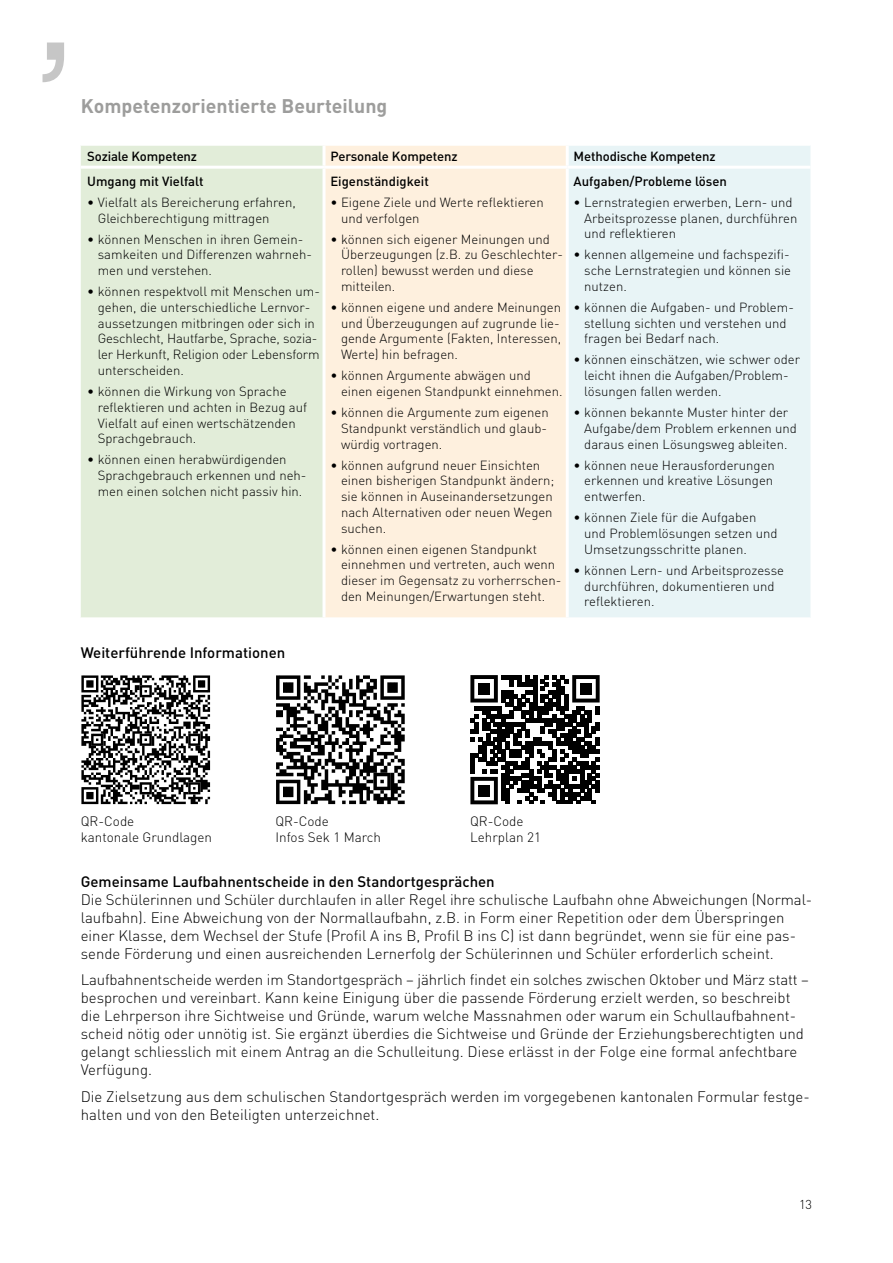
<style>
.page{position:relative;width:893px;height:1263px;background:#fff}
.page>*{position:absolute;margin:0;border:0;box-sizing:border-box;transform-origin:0 0}
.t1{font:700 19.5px "DIN Pro";color:#9d9d9c}
.t2{font:300 15px/18px "DIN Pro";color:#000}
.t3{font:500 15px "DIN Pro";color:#000}
.t4{font:300 13.5px/16.2px "DIN Pro";color:#000}
.t5{font:300 13.2px/15.8px "DIN Pro";color:#000}
.t6{font:500 13.2px "DIN Pro";letter-spacing:-.01em;color:#000}
.t7{font:300 12.75px "DIN Pro";color:#000}
</style>
<div class="page">
<svg style="left:43px;top:43px;width:21px;height:39px"></svg>
<div style="left:81px;top:146px;width:241px;height:471px;background:#e2edd9"></div>
<div style="left:326px;top:146px;width:240px;height:471px;background:#fef0de"></div>
<div style="left:569px;top:146px;width:241px;height:471px;background:#e8f4f6"></div>
<svg style="left:322px;top:146px;width:4px;height:20px"></svg>
<svg style="left:322px;top:169px;width:4px;height:448px"></svg>
<hr style="left:81px;top:166px;width:243px;height:3px;background:#fff">
<hr style="left:324px;top:166px;width:243px;height:3px;background:#fff">
<hr style="left:567px;top:166px;width:243px;height:3px;background:#fff">
<svg style="left:81px;top:675px;width:129px;height:129px"></svg>
<svg style="left:276px;top:675px;width:129px;height:129px"></svg>
<svg style="left:470px;top:675px;width:130px;height:129px"></svg>
<div style="left:478px;top:683px;width:12px;height:12px;background:#000"></div>
<div style="left:580px;top:683px;width:12px;height:12px;background:#000"></div>
<div style="left:478px;top:785px;width:12px;height:11px;background:#000"></div>
<h1 class="t1" style="left:81px;top:92px;width:308px">Kompetenzorientierte Beurteilung</h1>
<p class="t6" style="left:87px;top:147px;width:111px">Soziale Kompetenz</p>
<p class="t6" style="left:330px;top:147px;width:129px">Personale Kompetenz</p>
<p class="t6" style="left:574px;top:147px;width:144px">Methodische Kompetenz</p>
<p class="t6" style="left:87px;top:172px;width:118px">Umgang mit Vielfalt</p>
<p class="t5" style="left:98px;top:194px;width:200px;text-indent:-11px">• Vielfalt als Bereicherung erfahren,<br>Gleichberechtigung mittragen</p>
<p class="t5" style="left:98px;top:230px;width:216px;text-indent:-11px">• können Menschen in ihren Gemein&shy;samkeiten und Differenzen wahrneh&shy;men und verstehen.</p>
<p class="t5" style="left:98px;top:283px;width:224px;text-indent:-11px">• können respektvoll mit Menschen um&shy;gehen, die unterschiedliche Lernvor&shy;aussetzungen mitbringen oder sich in Geschlecht, Hautfarbe, Sprache, sozia&shy;ler Herkunft, Religion oder Lebensform unterscheiden.</p>
<p class="t5" style="left:98px;top:383px;width:211px;text-indent:-11px">• können die Wirkung von Sprache reflektieren und achten in Bezug auf<br>Vielfalt auf einen wertschätzenden<br>Sprachgebrauch.</p>
<p class="t5" style="left:98px;top:451px;width:210px;text-indent:-11px">• können einen herabwürdigenden<br>Sprachgebrauch erkennen und neh&shy;men einen solchen nicht passiv hin.</p>
<p class="t6" style="left:574px;top:172px;width:155px">Aufgaben/Probleme lösen</p>
<p class="t5" style="left:584px;top:194px;width:215px;text-indent:-11px">• Lernstrategien erwerben, Lern- und<br>Arbeitsprozesse planen, durchführen und reflektieren</p>
<p class="t5" style="left:584px;top:246px;width:208px;text-align:justify;text-indent:-11px">• kennen allgemeine und fachspezifi&shy;sche Lernstrategien und können sie nutzen.</p>
<p class="t5" style="left:584px;top:299px;width:209px;text-indent:-11px">• können die Aufgaben- und Problem&shy;stellung sichten und verstehen und fragen bei Bedarf nach.</p>
<p class="t5" style="left:584px;top:351px;width:217px;text-indent:-11px">• können einschätzen, wie schwer oder leicht ihnen die Aufgaben/Problem&shy;lösungen fallen werden.</p>
<p class="t5" style="left:584px;top:404px;width:214px;text-indent:-11px">• können bekannte Muster hinter der<br>Aufgabe/dem Problem erkennen und daraus einen Lösungsweg ableiten.</p>
<p class="t5" style="left:584px;top:456px;width:192px;text-indent:-11px">• können neue Herausforderungen erkennen und kreative Lösungen entwerfen.</p>
<p class="t5" style="left:584px;top:509px;width:195px;text-indent:-11px">• können Ziele für die Aufgaben und Problemlösungen setzen und<br>Umsetzungsschritte planen.</p>
<p class="t5" style="left:584px;top:562px;width:201px;text-indent:-11px">• können Lern- und Arbeitsprozesse durchführen, dokumentieren und reflektieren.</p>
<p class="t6" style="left:330px;top:172px;width:100px">Eigenständigkeit</p>
<p class="t5" style="left:341px;top:194px;width:204px;text-indent:-11px">• Eigene Ziele und Werte reflektieren und verfolgen</p>
<p class="t5" style="left:341px;top:230px;width:224px;text-indent:-11px">• können sich eigener Meinungen und<br>Überzeugungen (z.B. zu Geschlechter&shy;rollen) bewusst werden und diese mitteilen.</p>
<p class="t5" style="left:341px;top:299px;width:222px;text-align:justify;text-indent:-11px">• können eigene und andere Meinungen und Überzeugungen auf zugrunde lie&shy;gende Argumente (Fakten, Interessen, Werte) hin befragen.</p>
<p class="t5" style="left:341px;top:367px;width:223px;text-indent:-11px">• können Argumente abwägen und einen eigenen Standpunkt einnehmen.</p>
<p class="t5" style="left:341px;top:404px;width:209px;text-indent:-11px">• können die Argumente zum eigenen<br>Standpunkt verständlich und glaub&shy;würdig vortragen.</p>
<p class="t5" style="left:341px;top:456px;width:215px;text-indent:-11px">• können aufgrund neuer Einsichten einen bisherigen Standpunkt ändern; sie können in Auseinandersetzungen nach Alternativen oder neuen Wegen suchen.</p>
<p class="t5" style="left:341px;top:540px;width:222px;text-indent:-11px">• können einen eigenen Standpunkt einnehmen und vertreten, auch wenn dieser im Gegensatz zu vorherrschen&shy;den Meinungen/Erwartungen steht.</p>
<p class="t3" style="left:81px;top:642px;width:206px">Weiterführende Informationen</p>
<p class="t4" style="left:81px;top:812px;width:133px">QR-Code<br>kantonale Grundlagen</p>
<p class="t4" style="left:275px;top:812px;width:107px">QR-Code<br>Infos Sek 1 March</p>
<p class="t4" style="left:470px;top:812px;width:72px">QR-Code<br>Lehrplan 21</p>
<p class="t3" style="left:81px;top:871px;width:415px">Gemeinsame Laufbahnentscheide in den Standortgesprächen</p>
<p class="t2" style="left:81px;top:889px;width:733px">Die Schülerinnen und Schüler durchlaufen in aller Regel ihre schulische Laufbahn ohne Abweichungen (Normal&shy;laufbahn). Eine Abweichung von der Normallaufbahn, z.B. in Form einer Repetition oder dem Überspringen einer Klasse, dem Wechsel der Stufe (Profil A ins B, Profil B ins C) ist dann begründet, wenn sie für eine pas&shy;sende Förderung und einen ausreichenden Lernerfolg der Schülerinnen und Schüler erforderlich scheint.</p>
<p class="t2" style="left:81px;top:970px;width:730px">Laufbahnentscheide werden im Standortgespräch – jährlich findet ein solches zwischen Oktober und März statt – besprochen und vereinbart. Kann keine Einigung über die passende Förderung erzielt werden, so beschreibt die Lehrperson ihre Sichtweise und Gründe, warum welche Massnahmen oder warum ein Schullaufbahnent&shy;scheid nötig oder unnötig ist. Sie ergänzt überdies die Sichtweise und Gründe der Erziehungsberechtigten und gelangt schliesslich mit einem Antrag an die Schulleitung. Diese erlässt in der Folge eine formal anfechtbare Verfügung.</p>
<p class="t2" style="left:81px;top:1086px;width:730px">Die Zielsetzung aus dem schulischen Standortgespräch werden im vorgegebenen kantonalen Formular festge&shy;halten und von den Beteiligten unterzeichnet.</p>
<p class="t7" style="left:799px;top:1196px;width:15px">13</p>
</div>
